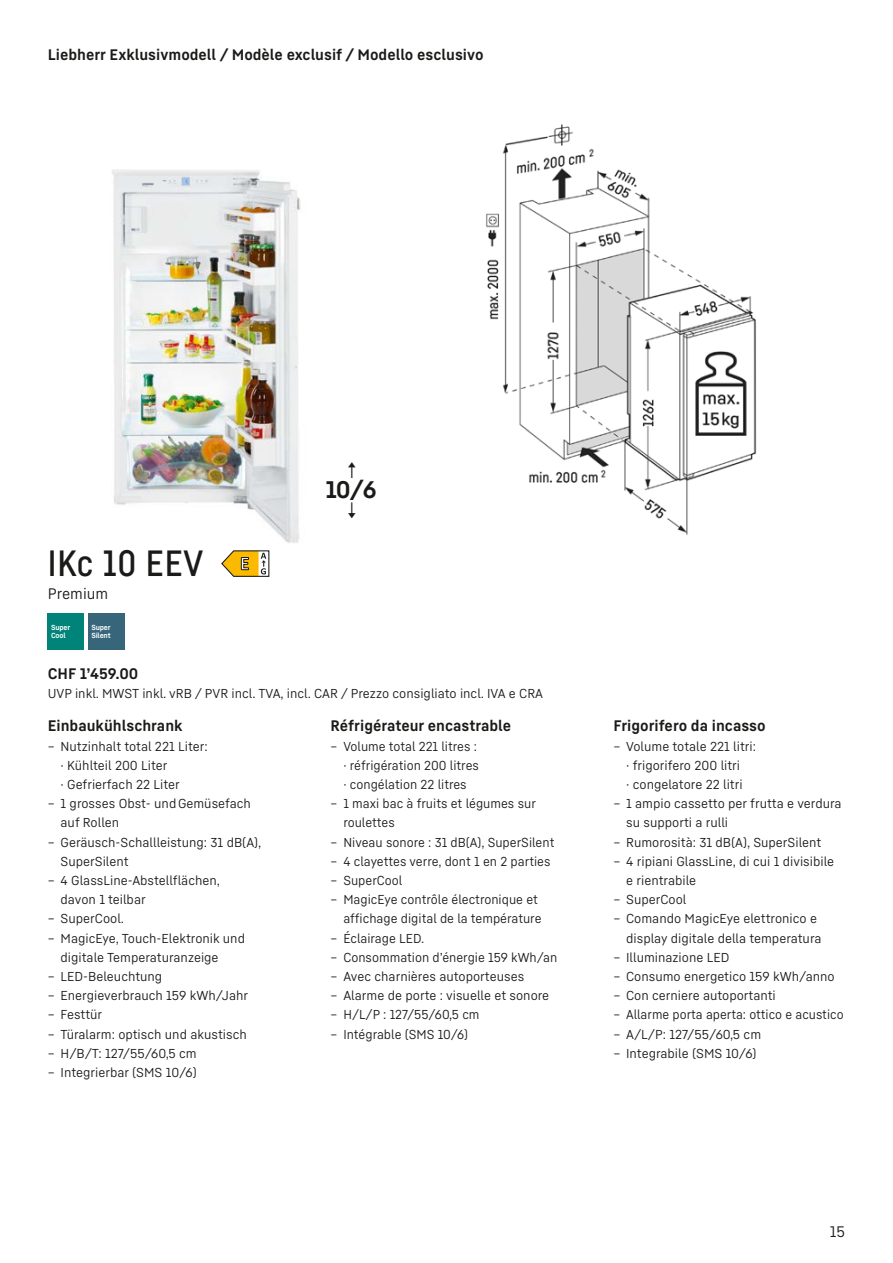
<style>
.page{position:relative;width:893px;height:1263px;background:#fff}
.page>*{position:absolute;margin:0;border:0;box-sizing:border-box;transform-origin:0 0}
.t1{font:36px "Liebherr Head";letter-spacing:.02em;color:#1a1a18}
.t2{font:700 23.55px "Liebherr Text";color:#1a1a18}
.t3{font:700 16.35px "Liebherr Text";color:#1a1a18}
.t4{font:700 15px "Liebherr Text";color:#1a1a18}
.t5{font:15px "Liebherr Text";color:#1a1a18}
.t6{font:12.75px/19.2px "Liebherr Text";color:#1a1a18}
.t7{font:700 7.2px/8.2px "Liebherr Text";letter-spacing:-.02em;color:#fff}
</style>
<div class="page">
<img style="left:112px;top:169px;width:189px;height:383px">
<img style="left:486px;top:124px;width:271px;height:411px">
<svg style="left:221px;top:550px;width:48px;height:27px"></svg>
<div style="left:88px;top:613px;width:36px;height:37px;background:#37657a"></div>
<div style="left:48px;top:613px;width:36px;height:37px;background:#008378"></div>
<p class="t4" style="left:48px;top:45px;width:437px">Liebherr Exklusivmodell / Modèle exclusif / Modello esclusivo</p>
<h1 class="t1" style="left:48px;top:541px;width:157px">IKc 10 EEV</h1>
<p class="t5" style="left:48px;top:584px;width:62px">Premium</p>
<p class="t7" style="left:91px;top:623px;width:21px">Super<br>Silent</p>
<p class="t7" style="left:51px;top:623px;width:21px">Super<br>Cool</p>
<p class="t3" style="left:342px;top:459px;width:21px">↑</p>
<p class="t3" style="left:342px;top:499px;width:21px">↓</p>
<h2 class="t2" style="left:326px;top:474px;width:53px">10/6</h2>
<p class="t4" style="left:48px;top:663px;width:92px">CHF 1’459.00</p>
<p class="t6" style="left:48px;top:683px;width:497px">UVP inkl. MWST inkl. vRB / PVR incl. TVA, incl. CAR / Prezzo consigliato incl. IVA e CRA</p>
<p class="t4" style="left:48px;top:716px;width:136px">Einbaukühlschrank</p>
<p class="t6" style="left:61px;top:736px;width:149px;text-indent:-13px">– Nutzinhalt total 221 Liter: · Kühlteil 200 Liter<br>· Gefrierfach 22 Liter</p>
<p class="t6" style="left:61px;top:793px;width:192px;text-indent:-13px">– 1 grosses Obst- und Gemüsefach auf Rollen</p>
<p class="t6" style="left:61px;top:832px;width:202px;text-indent:-13px">– Geräusch-Schallleistung: 31 dB(A),<br>SuperSilent</p>
<p class="t6" style="left:61px;top:870px;width:161px;text-indent:-13px">– 4 GlassLine-Abstellflächen, davon 1 teilbar</p>
<p class="t6" style="left:48px;top:909px;width:78px">– SuperCool.</p>
<p class="t6" style="left:61px;top:928px;width:186px;text-indent:-13px">– MagicEye, Touch-Elektronik und digitale Temperaturanzeige</p>
<p class="t6" style="left:48px;top:966px;width:116px">– LED-Beleuchtung</p>
<p class="t6" style="left:48px;top:985px;width:202px">– Energieverbrauch 159 kWh/Jahr</p>
<p class="t6" style="left:48px;top:1005px;width:56px">– Festtür</p>
<p class="t6" style="left:48px;top:1024px;width:200px">– Türalarm: optisch und akustisch</p>
<p class="t6" style="left:48px;top:1043px;width:150px">– H/B/T: 127/55/60,5 cm</p>
<p class="t6" style="left:48px;top:1062px;width:150px">– Integrierbar (SMS 10/6)</p>
<p class="t4" style="left:331px;top:716px;width:182px">Réfrigérateur encastrable</p>
<p class="t6" style="left:343px;top:736px;width:137px;text-indent:-13px">– Volume total 221 litres : · réfrigération 200 litres · congélation 22 litres</p>
<p class="t6" style="left:343px;top:793px;width:194px;text-indent:-13px">– 1 maxi bac à fruits et légumes sur roulettes</p>
<p class="t6" style="left:331px;top:832px;width:225px">– Niveau sonore : 31 dB(A), SuperSilent</p>
<p class="t6" style="left:331px;top:851px;width:221px">– 4 clayettes verre, dont 1 en 2 parties</p>
<p class="t6" style="left:331px;top:870px;width:73px">– SuperCool</p>
<p class="t6" style="left:331px;top:889px;width:212px;text-align:right">– MagicEye contrôle électronique et affichage digital de la température</p>
<p class="t6" style="left:331px;top:928px;width:95px">– Éclairage LED.</p>
<p class="t6" style="left:331px;top:947px;width:228px">– Consommation d’énergie 159 kWh/an</p>
<p class="t6" style="left:331px;top:966px;width:195px">– Avec charnières autoporteuses</p>
<p class="t6" style="left:331px;top:985px;width:220px">– Alarme de porte : visuelle et sonore</p>
<p class="t6" style="left:331px;top:1005px;width:150px">– H/L/P : 127/55/60,5 cm</p>
<p class="t6" style="left:331px;top:1024px;width:139px">– Intégrable (SMS 10/6)</p>
<p class="t4" style="left:613px;top:716px;width:154px">Frigorifero da incasso</p>
<p class="t6" style="left:613px;top:736px;width:144px;text-align:center">– Volume totale 221 litri: · frigorifero 200 litri<br>· congelatore 22 litri</p>
<p class="t6" style="left:626px;top:793px;width:217px;text-indent:-13px">– 1 ampio cassetto per frutta e verdura su supporti a rulli</p>
<p class="t6" style="left:613px;top:832px;width:210px">– Rumorosità: 31 dB(A), SuperSilent</p>
<p class="t6" style="left:626px;top:851px;width:210px;text-indent:-13px">– 4 ripiani GlassLine, di cui 1 divisibile e rientrabile</p>
<p class="t6" style="left:613px;top:889px;width:75px">– SuperCool</p>
<p class="t6" style="left:626px;top:909px;width:197px;text-indent:-13px">– Comando MagicEye elettronico e display digitale della temperatura</p>
<p class="t6" style="left:613px;top:947px;width:118px">– Illuminazione LED</p>
<p class="t6" style="left:613px;top:966px;width:223px">– Consumo energetico 159 kWh/anno</p>
<p class="t6" style="left:613px;top:985px;width:164px">– Con cerniere autoportanti</p>
<p class="t6" style="left:613px;top:1005px;width:232px">– Allarme porta aperta: ottico e acustico</p>
<p class="t6" style="left:613px;top:1024px;width:149px">– A/L/P: 127/55/60,5 cm</p>
<p class="t6" style="left:613px;top:1043px;width:145px">– Integrabile (SMS 10/6)</p>
<p class="t5" style="left:830px;top:1222px;width:17px">15</p>
</div>
